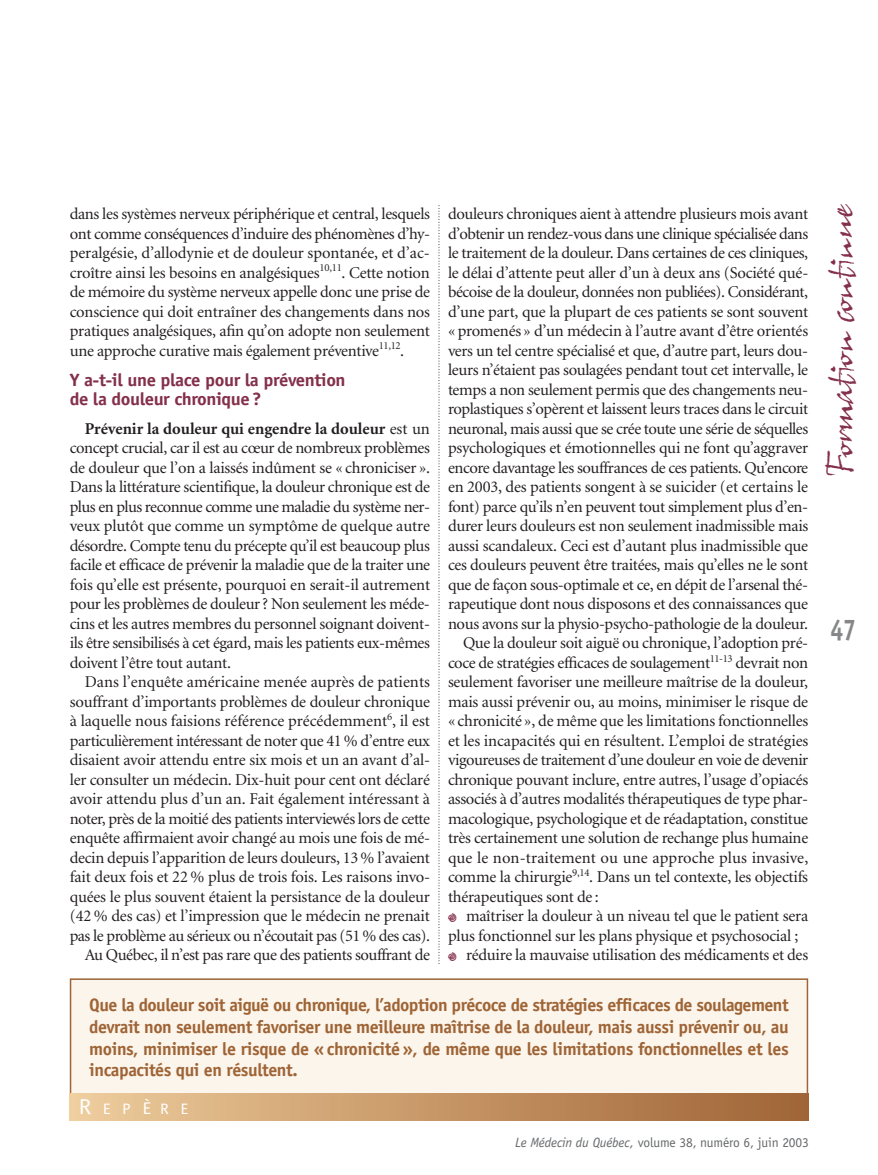
<style>
.page{position:relative;width:878px;height:1175px;background:#fff}
.page>*{position:absolute;margin:0;border:0;box-sizing:border-box;transform-origin:0 0}
.t1{font:36px "John Handy Plain";letter-spacing:-.055em;color:#84304b}
.t2{font:700 30px "Officina Sans";color:#858789;scale:.8 1}
.t3{font:700 18px/21.8px "Officina Sans";letter-spacing:-.025em;color:#9e6436;text-align:justify}
.t4{font:700 17.85px/19.5px "Officina Sans";letter-spacing:-.025em;color:#84304b;scale:1.05 1}
.t5{font:16.5px/19.5px "Minion";letter-spacing:-.02em;color:#231f20;text-align:justify}
.t6{font:16.5px "Minion";letter-spacing:.005em;color:#231f20}
.t7{font:15.15px "Officina Sans";color:#fff;scale:1.11 1}
.t8{font:13.5px "Officina Sans";letter-spacing:-.01em;color:#66696b}
.s1{font-weight:700}
.s2{font-family:"Mini Pics Confetti";font-weight:800;font-size:10.5px;color:#84304b}
.s3{font-size:21.6px}
.s4{font-size:16.8px}
.s5{font-style:italic}
</style>
<div class="page">
<svg style="left:438px;top:208px;width:1px;height:756px"></svg>
<div style="left:70px;top:979px;width:737px;height:141px;background:#fcf5eb"></div>
<div style="left:70px;top:978px;width:738px;height:142px;border:2px solid #9e6436"></div>
<div style="left:70px;top:1094px;width:738px;height:26px;background:linear-gradient(to right,#eecc9c,#9f6335)"></div>
<p class="t5" style="left:70px;top:205px;width:362px">dans les systèmes nerveux périphérique et central, lesquels ont comme conséquences d’induire des phénomènes d’hy&shy;peralgésie, d’allodynie et de douleur spontanée, et d’ac&shy;croître ainsi les besoins en analgésiques<sup>10,11</sup>. Cette notion de mémoire du système nerveux appelle donc une prise de conscience qui doit entraîner des changements dans nos pratiques analgésiques, afin qu’on adopte non seulement une approche curative mais également préventive<sup>11,12</sup>.</p>
<p class="t4" style="left:70px;top:371px;width:264px">Y a-t-il une place pour la prévention de la douleur chronique?</p>
<p class="t5" style="left:70px;top:420px;width:362px;text-indent:15px"><span class="s1">Prévenir la douleur qui engendre la douleur</span> est un concept crucial, car il est au cœur de nombreux problèmes de douleur que l’on a laissés indûment se « chroniciser ».<br>Dans la littérature scientifique, la douleur chronique est de plus en plus reconnue comme une maladie du système ner&shy;veux plutôt que comme un symptôme de quelque autre désordre. Compte tenu du précepte qu’il est beaucoup plus facile et efficace de prévenir la maladie que de la traiter une fois qu’elle est présente, pourquoi en serait-il autrement pour les problèmes de douleur ? Non seulement les méde&shy;cins et les autres membres du personnel soignant doivent&shy;ils être sensibilisés à cet égard, mais les patients eux-mêmes doivent l’être tout autant.</p>
<p class="t5" style="left:70px;top:673px;width:362px;text-align:right">Dans l’enquête américaine menée auprès de patients souffrant d’importants problèmes de douleur chronique à laquelle nous faisions référence précédemment<sup>6</sup>, il est particulièrement intéressant de noter que 41 % d’entre eux disaient avoir attendu entre six mois et un an avant d’al&shy;ler consulter un médecin. Dix-huit pour cent ont déclaré avoir attendu plus d’un an. Fait également intéressant à noter, près de la moitié des patients interviewés lors de cette enquête affirmaient avoir changé au mois une fois de mé&shy;decin depuis l’apparition de leurs douleurs, 13 % l’avaient fait deux fois et 22 % plus de trois fois. Les raisons invo&shy;quées le plus souvent étaient la persistance de la douleur (42 % des cas) et l’impression que le médecin ne prenait pas le problème au sérieux ou n’écoutait pas (51% des cas).<br>Au Québec, il n’est pas rare que des patients souffrant de</p>
<p class="t5" style="left:448px;top:205px;width:362px">douleurs chroniques aient à attendre plusieurs mois avant</p>
<p class="t5" style="left:448px;top:225px;width:362px">d’obtenir un rendez-vous dans une clinique spécialisée dans</p>
<p class="t5" style="left:448px;top:244px;width:362px">le traitement de la douleur. Dans certaines de ces cliniques,</p>
<p class="t5" style="left:448px;top:264px;width:362px">le délai d’attente peut aller d’un à deux ans (Société qué-</p>
<p class="t5" style="left:448px;top:283px;width:362px">bécoise de la douleur, données non publiées). Considérant,</p>
<p class="t5" style="left:448px;top:303px;width:362px">d’une part, que la plupart de ces patients se sont souvent</p>
<p class="t5" style="left:448px;top:322px;width:361px">« promenés » d’un médecin à l’autre avant d’être orientés</p>
<p class="t5" style="left:448px;top:342px;width:362px">vers un tel centre spécialisé et que, d’autre part, leurs dou-</p>
<p class="t5" style="left:448px;top:361px;width:361px">leurs n’étaient pas soulagées pendant tout cet intervalle, le</p>
<p class="t5" style="left:448px;top:381px;width:362px">temps a non seulement permis que des changements neu-</p>
<p class="t5" style="left:448px;top:400px;width:362px">roplastiques s’opèrent et laissent leurs traces dans le circuit</p>
<p class="t5" style="left:448px;top:420px;width:362px">neuronal, mais aussi que se crée toute une série de séquelles</p>
<p class="t5" style="left:448px;top:439px;width:362px">psychologiques et émotionnelles qui ne font qu’aggraver</p>
<p class="t5" style="left:448px;top:459px;width:362px">encore davantage les souffrances de ces patients. Qu’encore</p>
<p class="t5" style="left:448px;top:478px;width:362px">en 2003, des patients songent à se suicider (et certains le</p>
<p class="t5" style="left:448px;top:498px;width:362px">font) parce qu’ils n’en peuvent tout simplement plus d’en-</p>
<p class="t5" style="left:448px;top:517px;width:362px">durer leurs douleurs est non seulement inadmissible mais</p>
<p class="t5" style="left:448px;top:537px;width:362px">aussi scandaleux. Ceci est d’autant plus inadmissible que</p>
<p class="t5" style="left:448px;top:556px;width:361px">ces douleurs peuvent être traitées, mais qu’elles ne le sont</p>
<p class="t5" style="left:448px;top:576px;width:362px">que de façon sous-optimale et ce, en dépit de l’arsenal thé-</p>
<p class="t5" style="left:448px;top:595px;width:362px">rapeutique dont nous disposons et des connaissances que</p>
<p class="t5" style="left:448px;top:615px;width:362px">nous avons sur la physio-psycho-pathologie de la douleur.</p>
<p class="t5" style="left:463px;top:634px;width:347px">Que la douleur soit aiguë ou chronique, l’adoption pré-</p>
<p class="t5" style="left:448px;top:654px;width:362px">coce de stratégies efficaces de soulagement<sup>11-13</sup> devrait non</p>
<p class="t5" style="left:448px;top:673px;width:362px">seulement favoriser une meilleure maîtrise de la douleur,</p>
<p class="t5" style="left:448px;top:693px;width:362px">mais aussi prévenir ou, au moins, minimiser le risque de</p>
<p class="t5" style="left:448px;top:712px;width:361px">« chronicité », de même que les limitations fonctionnelles</p>
<p class="t5" style="left:448px;top:732px;width:362px">et les incapacités qui en résultent. L’emploi de stratégies</p>
<p class="t5" style="left:448px;top:751px;width:362px">vigoureuses de traitement d’une douleur en voie de devenir</p>
<p class="t5" style="left:448px;top:771px;width:362px">chronique pouvant inclure, entre autres, l’usage d’opiacés</p>
<p class="t5" style="left:448px;top:790px;width:362px">associés à d’autres modalités thérapeutiques de type phar-</p>
<p class="t5" style="left:448px;top:810px;width:362px">macologique, psychologique et de réadaptation, constitue</p>
<p class="t5" style="left:448px;top:829px;width:362px">très certainement une solution de rechange plus humaine</p>
<p class="t6" style="left:448px;top:851px;width:362px">que le non-traitement ou une approche plus invasive,</p>
<p class="t5" style="left:448px;top:868px;width:361px">comme la chirurgie<sup>9,14</sup>. Dans un tel contexte, les objectifs</p>
<p class="t5" style="left:448px;top:888px;width:152px">thérapeutiques sont de :</p>
<p class="t5" style="left:448px;top:907px;width:362px"><span class="s2">i</span> maîtriser la douleur à un niveau tel que le patient sera</p>
<p class="t5" style="left:448px;top:927px;width:352px">plus fonctionnel sur les plans physique et psychosocial ;</p>
<p class="t5" style="left:448px;top:946px;width:361px"><span class="s2">i</span> réduire la mauvaise utilisation des médicaments et des</p>
<p class="t3" style="left:89px;top:995px;width:701px">Que la douleur soit aiguë ou chronique, l’adoption précoce de stratégies efficaces de soulagement devrait non seulement favoriser une meilleure maîtrise de la douleur, mais aussi prévenir ou, au moins, minimiser le risque de «chronicité», de même que les limitations fonctionnelles et les incapacités qui en résultent.</p>
<p class="t7" style="left:79px;top:1103px;width:100px"><span class="s3">R</span>EP<span class="s4">È</span>RE</p>
<p class="t8" style="left:515px;top:1137px;width:295px"><span class="s5">Le Médecin du Québec,</span> volume 38, numéro 6, juin 2003</p>
<h1 class="t1" style="left:825px;top:475px;width:273px;rotate:-90deg">Formation continue</h1>
<h2 class="t2" style="left:830px;top:618px;width:34px">47</h2>
</div>
